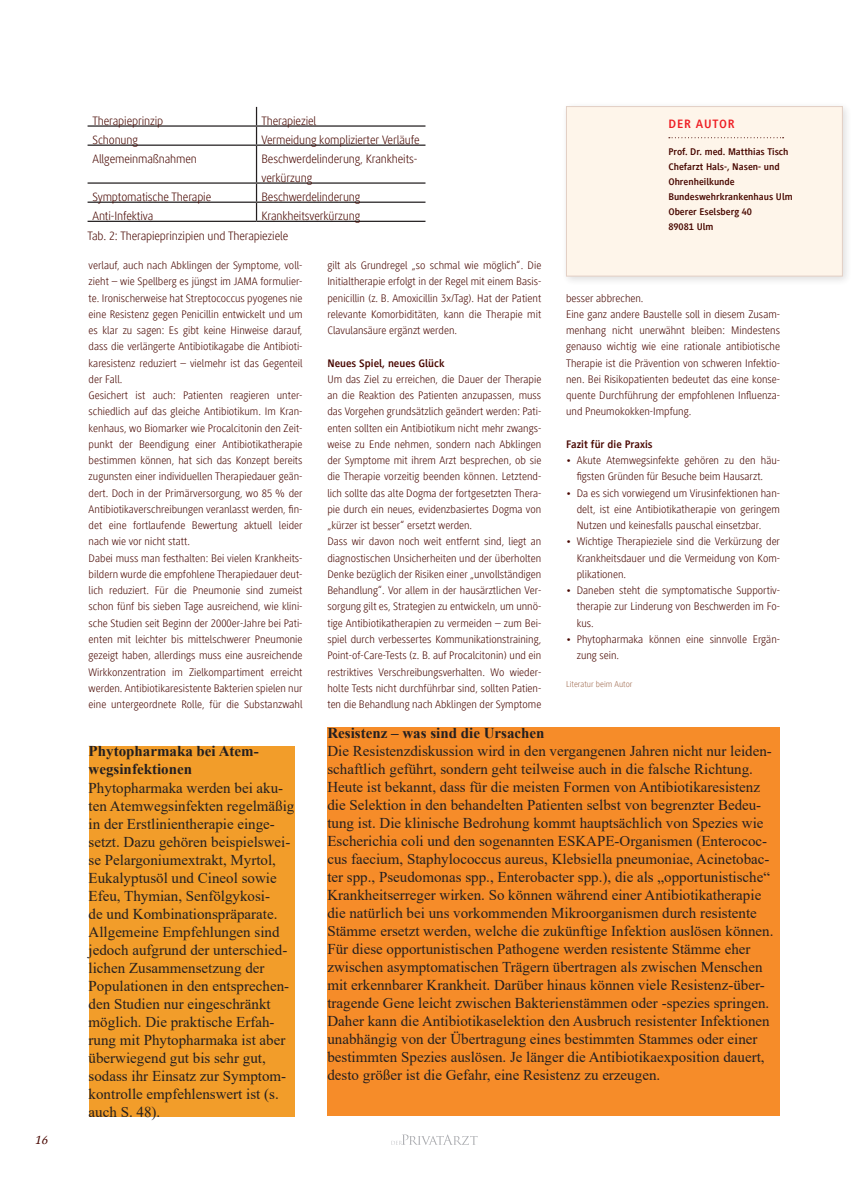
<style>
.page{position:relative;width:851px;height:1184px;background:#fff}
.page>*{position:absolute;margin:0;border:0;box-sizing:border-box;transform-origin:0 0}
.t1{font:15px/18px "Times New Roman";color:#231f20}
.t2{font:700 15px/18px "Times New Roman";color:#231f20}
.t3{font:300 12.5px/18.8px "Generis Simple Com";letter-spacing:-.01em;color:#480700}
.Autoren_Head{font:700 12.5px "Generis Sans Com";letter-spacing:.07em;color:#ee1d23}
.t4{font:italic 500 12.5px "Generis Serif Com";color:#480700}
.fliesstext{font:300 11.25px/16.2px "Generis Sans Com";color:#480700;text-align:justify}
.fliesstext-2{font:700 11.25px "Generis Sans Com";color:#480700}
.Autenkasten_Person{font:700 10px/15px "Generis Sans Com";color:#480700}
.Quellen{font:300 8.75px "Generis Sans Com";color:#a06c51}
</style>
<div class="page">
<svg style="left:391px;top:1134px;width:86px;height:10px"></svg>
<div style="left:89px;top:746px;width:205px;height:370px;background:#f29d2a"></div>
<div style="left:327px;top:727px;width:453px;height:388px;background:#f68c29"></div>
<div style="left:561px;top:101px;width:289px;height:186px;background:#231f20;opacity:.3"></div>
<div style="left:566px;top:106px;width:276px;height:170px;background:#fef5ea"></div>
<svg style="left:668px;top:137px;width:115px;height:1px"></svg>
<hr style="left:88px;top:125px;width:168px;height:2px;background:#231f20">
<hr style="left:256px;top:125px;width:169px;height:2px;background:#231f20">
<svg style="left:256px;top:107px;width:1px;height:37px"></svg>
<hr style="left:88px;top:144px;width:168px;height:2px;background:#231f20">
<hr style="left:256px;top:144px;width:169px;height:2px;background:#231f20">
<hr style="left:256px;top:146px;width:1px;height:36px;background:#231f20">
<hr style="left:88px;top:182px;width:168px;height:2px;background:#231f20">
<hr style="left:256px;top:182px;width:169px;height:2px;background:#231f20">
<hr style="left:88px;top:201px;width:168px;height:2px;background:#231f20">
<hr style="left:256px;top:201px;width:169px;height:2px;background:#231f20">
<svg style="left:256px;top:184px;width:1px;height:37px"></svg>
<hr style="left:88px;top:221px;width:168px;height:1px;background:#231f20">
<hr style="left:256px;top:221px;width:169px;height:1px;background:#231f20">
<p class="t4" style="left:35px;top:1132px;width:14px">16</p>
<p class="t3" style="left:93px;top:111px;width:72px">Therapieprinzip</p>
<p class="t3" style="left:261px;top:111px;width:56px">Therapieziel</p>
<p class="t3" style="left:93px;top:130px;width:47px">Schonung</p>
<p class="t3" style="left:261px;top:130px;width:159px">Vermeidung komplizierter Verläufe</p>
<p class="t3" style="left:93px;top:150px;width:106px">Allgemeinmaßnahmen</p>
<p class="t3" style="left:261px;top:150px;width:157px">Beschwerdelinderung, Krankheits&shy;verkürzung</p>
<p class="t3" style="left:93px;top:187px;width:120px">Symptomatische Therapie</p>
<p class="t3" style="left:261px;top:187px;width:100px">Beschwerdelinderung</p>
<p class="t3" style="left:93px;top:207px;width:62px">Anti-Infektiva</p>
<p class="t3" style="left:261px;top:207px;width:100px">Krankheitsverkürzung</p>
<p class="t3" style="left:88px;top:227px;width:202px">Tab. 2: Therapieprinzipien und Therapieziele</p>
<p class="fliesstext" style="left:89px;top:257px;width:215px">verlauf, auch nach Abklingen der Symptome, voll&shy;zieht – wie Spellberg es jüngst im JAMA formulier&shy;te. Ironischerweise hat Streptococcus pyogenes nie eine Resistenz gegen Penicillin entwickelt und um es klar zu sagen: Es gibt keine Hinweise darauf, dass die verlängerte Antibiotikagabe die Antibioti&shy;karesistenz reduziert – vielmehr ist das Gegenteil der Fall.</p>
<p class="fliesstext" style="left:89px;top:387px;width:215px">Gesichert ist auch: Patienten reagieren unter&shy;schiedlich auf das gleiche Antibiotikum. Im Kran&shy;kenhaus, wo Biomarker wie Procalcitonin den Zeit&shy;punkt der Beendigung einer Antibiotikatherapie bestimmen können, hat sich das Konzept bereits zugunsten einer individuellen Therapiedauer geän&shy;dert. Doch in der Primärversorgung, wo 85 % der Antibiotikaverschreibungen veranlasst werden, fin&shy;det eine fortlaufende Bewertung aktuell leider nach wie vor nicht statt.</p>
<p class="fliesstext" style="left:89px;top:550px;width:215px">Dabei muss man festhalten: Bei vielen Krankheits&shy;bildern wurde die empfohlene Therapiedauer deut&shy;lich reduziert. Für die Pneumonie sind zumeist schon fünf bis sieben Tage ausreichend, wie klini&shy;sche Studien seit Beginn der 2000er-Jahre bei Pati&shy;enten mit leichter bis mittelschwerer Pneumonie gezeigt haben, allerdings muss eine ausreichende Wirkkonzentration im Zielkompartiment erreicht werden. Antibiotikaresistente Bakterien spielen nur eine untergeordnete Rolle, für die Substanzwahl</p>
<p class="fliesstext" style="left:327px;top:257px;width:215px">gilt als Grundregel „so schmal wie möglich“. Die Initialtherapie erfolgt in der Regel mit einem Basis&shy;penicillin (z. B. Amoxicillin 3×/Tag). Hat der Patient relevante Komorbiditäten, kann die Therapie mit Clavulansäure ergänzt werden.</p>
<p class="fliesstext-2" style="left:327px;top:357px;width:119px">Neues Spiel, neues Glück</p>
<p class="fliesstext" style="left:327px;top:371px;width:215px">Um das Ziel zu erreichen, die Dauer der Therapie an die Reaktion des Patienten anzupassen, muss das Vorgehen grundsätzlich geändert werden: Pati&shy;enten sollten ein Antibiotikum nicht mehr zwangs&shy;weise zu Ende nehmen, sondern nach Abklingen der Symptome mit ihrem Arzt besprechen, ob sie die Therapie vorzeitig beenden können. Letztend&shy;lich sollte das alte Dogma der fortgesetzten Thera&shy;pie durch ein neues, evidenzbasiertes Dogma von „kürzer ist besser“ ersetzt werden.</p>
<p class="fliesstext" style="left:327px;top:533px;width:215px">Dass wir davon noch weit entfernt sind, liegt an diagnostischen Unsicherheiten und der überholten Denke bezüglich der Risiken einer „unvollständigen Behandlung“. Vor allem in der hausärztlichen Ver&shy;sorgung gilt es, Strategien zu entwickeln, um unnö&shy;tige Antibiotikatherapien zu vermeiden – zum Bei&shy;spiel durch verbessertes Kommunikationstraining, Point-of-Care-Tests (z. B. auf Procalcitonin) und ein restriktives Verschreibungsverhalten. Wo wieder&shy;holte Tests nicht durchführbar sind, sollten Patien&shy;ten die Behandlung nach Abklingen der Symptome</p>
<p class="Autoren_Head" style="left:668px;top:117px;width:68px">DER AUTOR</p>
<p class="Autenkasten_Person" style="left:668px;top:145px;width:122px">Prof. Dr. med. Matthias Tisch</p>
<p class="Autenkasten_Person" style="left:668px;top:160px;width:126px">Chefarzt Hals-, Nasen- und<br>Ohrenheilkunde<br>Bundeswehrkrankenhaus Ulm</p>
<p class="Autenkasten_Person" style="left:668px;top:205px;width:85px">Oberer Eselsberg 40</p>
<p class="Autenkasten_Person" style="left:668px;top:220px;width:47px">89081 Ulm</p>
<p class="fliesstext" style="left:566px;top:290px;width:79px">besser abbrechen.</p>
<p class="fliesstext" style="left:566px;top:306px;width:215px">Eine ganz andere Baustelle soll in diesem Zusam&shy;menhang nicht unerwähnt bleiben: Mindestens genauso wichtig wie eine rationale antibiotische Therapie ist die Prävention von schweren Infektio&shy;nen. Bei Risikopatienten bedeutet das eine konse&shy;quente Durchführung der empfohlenen Influenza&shy;und Pneumokokken-Impfung.</p>
<p class="fliesstext-2" style="left:566px;top:438px;width:88px">Fazit für die Praxis</p>
<p class="fliesstext" style="left:566px;top:452px;width:215px;text-align:center">• Akute Atemwegsinfekte gehören zu den häu&shy;figsten Gründen für Besuche beim Hausarzt.</p>
<p class="fliesstext" style="left:576px;top:485px;width:205px;text-indent:-11px">• Da es sich vorwiegend um Virusinfektionen han&shy;delt, ist eine Antibiotikatherapie von geringem Nutzen und keinesfalls pauschal einsetzbar.</p>
<p class="fliesstext" style="left:576px;top:533px;width:205px;text-indent:-11px">• Wichtige Therapieziele sind die Verkürzung der Krankheitsdauer und die Vermeidung von Kom&shy;plikationen.</p>
<p class="fliesstext" style="left:576px;top:582px;width:205px;text-indent:-11px">• Daneben steht die symptomatische Supportiv&shy;therapie zur Linderung von Beschwerden im Fo&shy;kus.</p>
<p class="fliesstext" style="left:576px;top:631px;width:205px;text-indent:-11px">• Phytopharmaka können eine sinnvolle Ergän&shy;zung sein.</p>
<p class="Quellen" style="left:566px;top:679px;width:68px">Literatur beim Autor</p>
<p class="t2" style="left:89px;top:742px;width:171px">Phytopharmaka bei Atem&shy;wegsinfektionen</p>
<p class="t1" style="left:89px;top:778px;width:207px">Phytopharmaka werden bei aku&shy;ten Atemwegsinfekten regelmäßig in der Erstlinientherapie einge&shy;setzt. Dazu gehören beispielswei&shy;se Pelargoniumextrakt, Myrtol,<br>Eukalyptusöl und Cineol sowie<br>Efeu, Thymian, Senfölgykosi-<br>de und Kombinationspräparate.<br>Allgemeine Empfehlungen sind jedoch aufgrund der unterschied&shy;lichen Zusammensetzung der<br>Populationen in den entsprechen&shy;den Studien nur eingeschränkt möglich. Die praktische Erfah&shy;rung mit Phytopharmaka ist aber überwiegend gut bis sehr gut, sodass ihr Einsatz zur Symptom&shy;kontrolle empfehlenswert ist (s. auch S. 48).</p>
<p class="t2" style="left:327px;top:723px;width:219px">Resistenz – was sind die Ursachen</p>
<p class="t1" style="left:327px;top:741px;width:447px">Die Resistenzdiskussion wird in den vergangenen Jahren nicht nur leiden&shy;schaftlich geführt, sondern geht teilweise auch in die falsche Richtung.<br>Heute ist bekannt, dass für die meisten Formen von Antibiotikaresistenz die Selektion in den behandelten Patienten selbst von begrenzter Bedeu&shy;tung ist. Die klinische Bedrohung kommt hauptsächlich von Spezies wie Escherichia coli und den sogenannten ESKAPE-Organismen (Enterococ&shy;cus faecium, Staphylococcus aureus, Klebsiella pneumoniae, Acinetobac&shy;ter spp., Pseudomonas spp., Enterobacter spp.), die als „opportunistische“ Krankheitserreger wirken. So können während einer Antibiotikatherapie die natürlich bei uns vorkommenden Mikroorganismen durch resistente Stämme ersetzt werden, welche die zukünftige Infektion auslösen können.</p>
<p class="t1" style="left:327px;top:939px;width:443px">Für diese opportunistischen Pathogene werden resistente Stämme eher zwischen asymptomatischen Trägern übertragen als zwischen Menschen mit erkennbarer Krankheit. Darüber hinaus können viele Resistenz-über&shy;tragende Gene leicht zwischen Bakterienstämmen oder -spezies springen.<br>Daher kann die Antibiotikaselektion den Ausbruch resistenter Infektionen unabhängig von der Übertragung eines bestimmten Stammes oder einer bestimmten Spezies auslösen. Je länger die Antibiotikaexposition dauert, desto größer ist die Gefahr, eine Resistenz zu erzeugen.</p>
</div>
